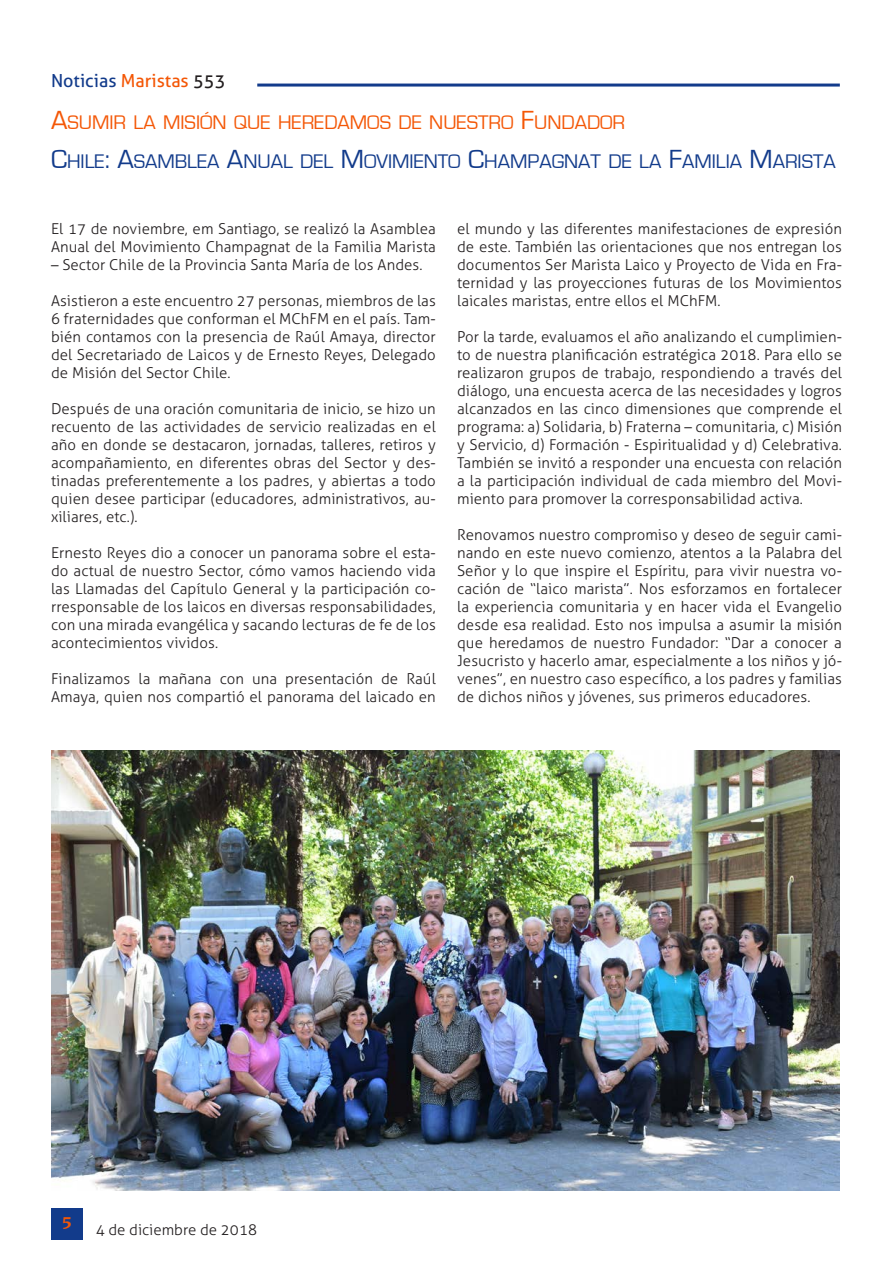
<style>
.page{position:relative;width:893px;height:1263px;background:#fff}
.page>*{position:absolute;margin:0;border:0;box-sizing:border-box;transform-origin:0 0}
.Titolo{font:20.25px "Eurostile";color:#123b8b}
.Titolo-2{font:20.25px "Eurostile";color:#f45706}
.t1{font:18px "Aller";color:#123b8b}
.t2{font:700 18px "Novarese IT Cby BT";color:#f45706}
.Testo_normal{font:300 15px/18px "Aller";letter-spacing:.005em;color:#231f20;text-align:justify}
.s1{color:#f45706}
.s2{color:#231f20}
.s3{font-size:27px}
</style>
<div class="page">
<hr style="left:257px;top:84px;width:583px;height:3px;background:#123b8b">
<div style="left:51px;top:1208px;width:32px;height:31px;background:#123b8b"></div>
<img style="left:51px;top:750px;width:788px;height:441px">
<p class="t1" style="left:51px;top:69px;width:176px">Noticias <span class="s1">Maristas</span> <span class="s2">553</span></p>
<p class="Titolo-2" style="left:51px;top:111px;width:576px"><span class="s3">A</span>SUMIR LA MISIÓN QUE HEREDAMOS DE NUESTRO <span class="s3">F</span>UNDADOR</p>
<p class="Titolo" style="left:51px;top:151px;width:786px"><span class="s3">C</span>HILE<span class="s3">: A</span>SAMBLEA <span class="s3">A</span>NUAL DEL <span class="s3">M</span>OVIMIENTO <span class="s3">C</span>HAMPAGNAT DE LA <span class="s3">F</span>AMILIA <span class="s3">M</span>ARISTA</p>
<p class="Testo_normal" style="left:51px;top:220px;width:386px">El 17 de noviembre, em Santiago, se realizó la Asamblea<br>Anual del Movimiento Champagnat de la Familia Marista</p>
<p class="Testo_normal" style="left:51px;top:256px;width:373px">– Sector Chile de la Provincia Santa María de los Andes.</p>
<p class="Testo_normal" style="left:51px;top:292px;width:386px">Asistieron a este encuentro 27 personas, miembros de las 6 fraternidades que conforman el MChFM en el país. Tam&shy;bién contamos con la presencia de Raúl Amaya, director del Secretariado de Laicos y de Ernesto Reyes, Delegado de Misión del Sector Chile.</p>
<p class="Testo_normal" style="left:51px;top:400px;width:386px">Después de una oración comunitaria de inicio, se hizo un recuento de las actividades de servicio realizadas en el año en donde se destacaron, jornadas, talleres, retiros y acompañamiento, en diferentes obras del Sector y des&shy;tinadas preferentemente a los padres, y abiertas a todo quien desee participar (educadores, administrativos, au&shy;xiliares, etc.).</p>
<p class="Testo_normal" style="left:51px;top:544px;width:386px">Ernesto Reyes dio a conocer un panorama sobre el esta&shy;do actual de nuestro Sector, cómo vamos haciendo vida las Llamadas del Capítulo General y la participación co&shy;rresponsable de los laicos en diversas responsabilidades, con una mirada evangélica y sacando lecturas de fe de los acontecimientos vividos.</p>
<p class="Testo_normal" style="left:51px;top:670px;width:386px">Finalizamos la mañana con una presentación de Raúl<br>Amaya, quien nos compartió el panorama del laicado en</p>
<p class="Testo_normal" style="left:457px;top:220px;width:386px">el mundo y las diferentes manifestaciones de expresión de este. También las orientaciones que nos entregan los documentos Ser Marista Laico y Proyecto de Vida en Fra&shy;ternidad y las proyecciones futuras de los Movimientos laicales maristas, entre ellos el MChFM.</p>
<p class="Testo_normal" style="left:457px;top:328px;width:386px">Por la tarde, evaluamos el año analizando el cumplimien&shy;to de nuestra planificación estratégica 2018. Para ello se realizaron grupos de trabajo, respondiendo a través del diálogo, una encuesta acerca de las necesidades y logros alcanzados en las cinco dimensiones que comprende el programa: a) Solidaria, b) Fraterna – comunitaria, c) Misión y Servicio, d) Formación - Espiritualidad y d) Celebrativa.<br>También se invitó a responder una encuesta con relación a la participación individual de cada miembro del Movi&shy;miento para promover la corresponsabilidad activa.</p>
<p class="Testo_normal" style="left:457px;top:526px;width:386px">Renovamos nuestro compromiso y deseo de seguir cami&shy;nando en este nuevo comienzo, atentos a la Palabra del Señor y lo que inspire el Espíritu, para vivir nuestra vo&shy;cación de “laico marista”. Nos esforzamos en fortalecer la experiencia comunitaria y en hacer vida el Evangelio desde esa realidad. Esto nos impulsa a asumir la misión que heredamos de nuestro Fundador: “Dar a conocer a Jesucristo y hacerlo amar, especialmente a los niños y jó&shy;venes”, en nuestro caso específico, a los padres y familias de dichos niños y jóvenes, sus primeros educadores.</p>
<p class="t2" style="left:62px;top:1212px;width:12px">5</p>
<p class="Testo_normal" style="left:96px;top:1220px;width:163px">4 de diciembre de 2018</p>
</div>
